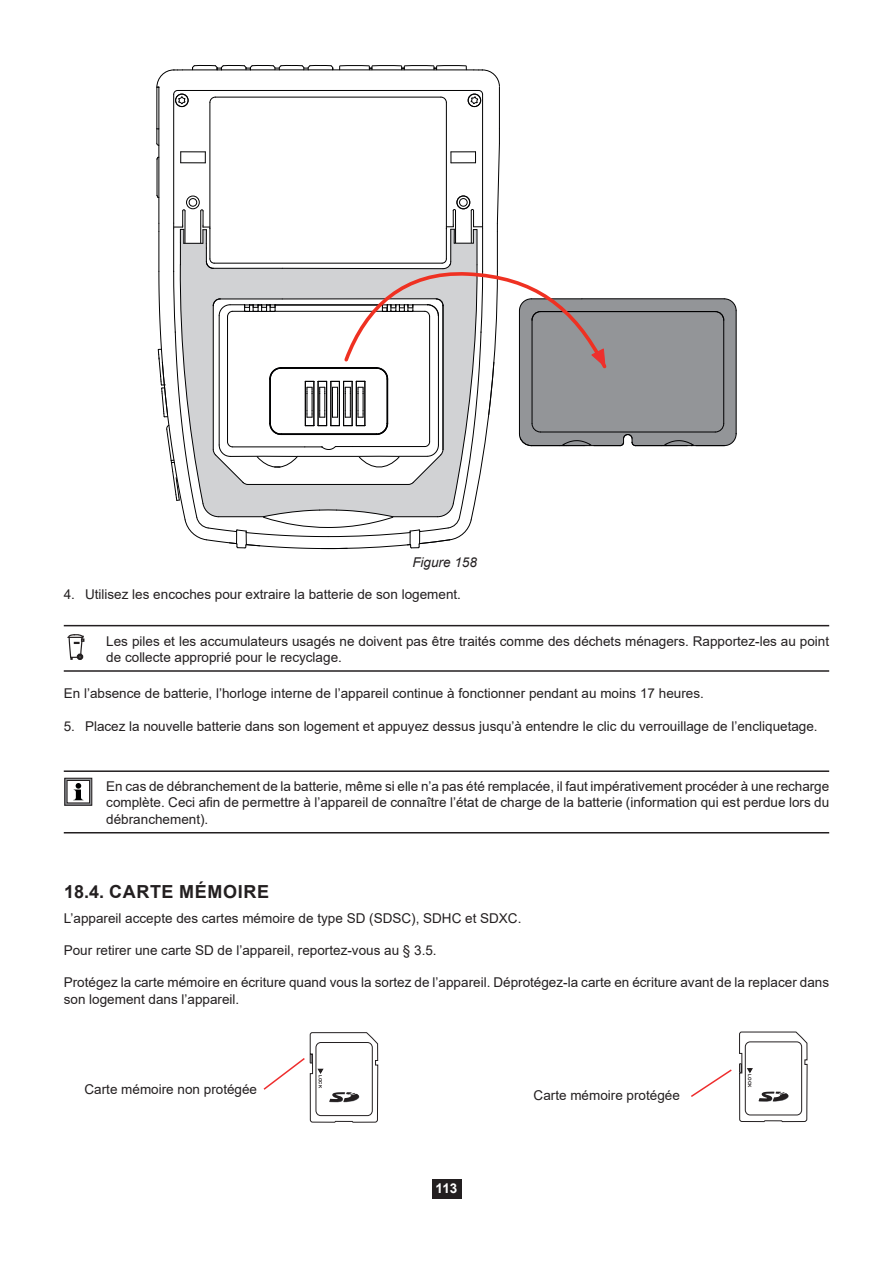
<style>
.page{position:relative;width:893px;height:1263px;background:#fff}
.page>*{position:absolute;margin:0;border:0;box-sizing:border-box;transform-origin:0 0}
.t1{font:700 18px "Arial";letter-spacing:.035em;color:#231f20}
.t2{font:13.5px/16.2px "Arial";color:#231f20}
.t3{font:italic 13.5px "Arial";color:#231f20}
.t4{font:700 13.5px "Arial";color:#fff}
.t5{font:700 4.5px "Arial";color:#231f20}
</style>
<div class="page">
<div style="left:432px;top:1179px;width:29px;height:19px;background:#231f20"></div>
<hr style="left:499px;top:87px;width:1px;height:42px;background:#000001">
<hr style="left:156px;top:87px;width:1px;height:42px;background:#000001">
<hr style="left:482px;top:94px;width:1px;height:129px;background:#000001">
<hr style="left:158px;top:87px;width:1px;height:136px;background:#000001">
<hr style="left:173px;top:94px;width:1px;height:129px;background:#000001">
<hr style="left:209px;top:103px;width:1px;height:125px;background:#000001">
<hr style="left:446px;top:103px;width:1px;height:125px;background:#000001">
<svg style="left:156px;top:65px;width:344px;height:40px"></svg>
<div style="left:175px;top:94px;width:14px;height:13px;border:1px solid #000001;border-radius:50%"></div>
<div style="left:175px;top:94px;width:13px;height:13px;border:1px solid #000001;border-radius:50%"></div>
<div style="left:468px;top:94px;width:13px;height:13px;border:1px solid #000001;border-radius:50%"></div>
<svg style="left:156px;top:128px;width:581px;height:421px"></svg>
<hr style="left:64px;top:625px;width:765px;height:1px;background:#231f20">
<hr style="left:64px;top:670px;width:765px;height:2px;background:#231f20">
<hr style="left:64px;top:770px;width:765px;height:2px;background:#231f20">
<hr style="left:64px;top:832px;width:765px;height:1px;background:#231f20">
<svg style="left:68px;top:634px;width:16px;height:26px"></svg>
<div style="left:65px;top:778px;width:27px;height:27px;background:#646366"></div>
<div style="left:64px;top:778px;width:28px;height:27px;border:1px solid #231f20"></div>
<div style="left:67px;top:780px;width:23px;height:23px;background:#fff"></div>
<div style="left:67px;top:780px;width:23px;height:23px;border:1px solid #231f20"></div>
<svg style="left:73px;top:783px;width:11px;height:17px"></svg>
<svg style="left:691px;top:1069px;width:41px;height:28px"></svg>
<svg style="left:739px;top:1031px;width:69px;height:91px"></svg>
<svg style="left:263px;top:1032px;width:116px;height:91px"></svg>
<p class="t3" style="left:412px;top:553px;width:66px">Figure 158</p>
<p class="t2" style="left:64px;top:586px;width:399px">4. Utilisez les encoches pour extraire la batterie de son logement.</p>
<p class="t2" style="left:106px;top:633px;width:724px">Les piles et les accumulateurs usagés ne doivent pas être traités comme des déchets ménagers. Rapportez-les au point de collecte approprié pour le recyclage.</p>
<p class="t2" style="left:64px;top:685px;width:642px">En l’absence de batterie, l’horloge interne de l’appareil continue à fonctionner pendant au moins 17 heures.</p>
<p class="t2" style="left:64px;top:718px;width:755px">5. Placez la nouvelle batterie dans son logement et appuyez dessus jusqu’à entendre le clic du verrouillage de l’encliquetage.</p>
<p class="t2" style="left:106px;top:778px;width:724px;text-align:justify">En cas de débranchement de la batterie, même si elle n’a pas été remplacée, il faut impérativement procéder à une recharge complète. Ceci afin de permettre à l’appareil de connaître l’état de charge de la batterie (information qui est perdue lors du débranchement).</p>
<h1 class="t1" style="left:64px;top:879px;width:206px">18.4. CARTE MÉMOIRE</h1>
<p class="t2" style="left:64px;top:910px;width:459px">L’appareil accepte des cartes mémoire de type SD (SDSC), SDHC et SDXC.</p>
<p class="t2" style="left:64px;top:942px;width:374px">Pour retirer une carte SD de l’appareil, reportez-vous au § 3.5.</p>
<p class="t2" style="left:64px;top:974px;width:767px">Protégez la carte mémoire en écriture quand vous la sortez de l’appareil. Déprotégez-la carte en écriture avant de la replacer dans son logement dans l’appareil.</p>
<p class="t5" style="left:323px;top:1075px;width:14px;rotate:90deg">LOCK</p>
<p class="t5" style="left:753px;top:1074px;width:14px;rotate:90deg">LOCK</p>
<p class="t2" style="left:85px;top:1081px;width:174px">Carte mémoire non protégée</p>
<p class="t2" style="left:534px;top:1087px;width:148px">Carte mémoire protégée</p>
<p class="t4" style="left:436px;top:1179px;width:23px">113</p>
</div>
